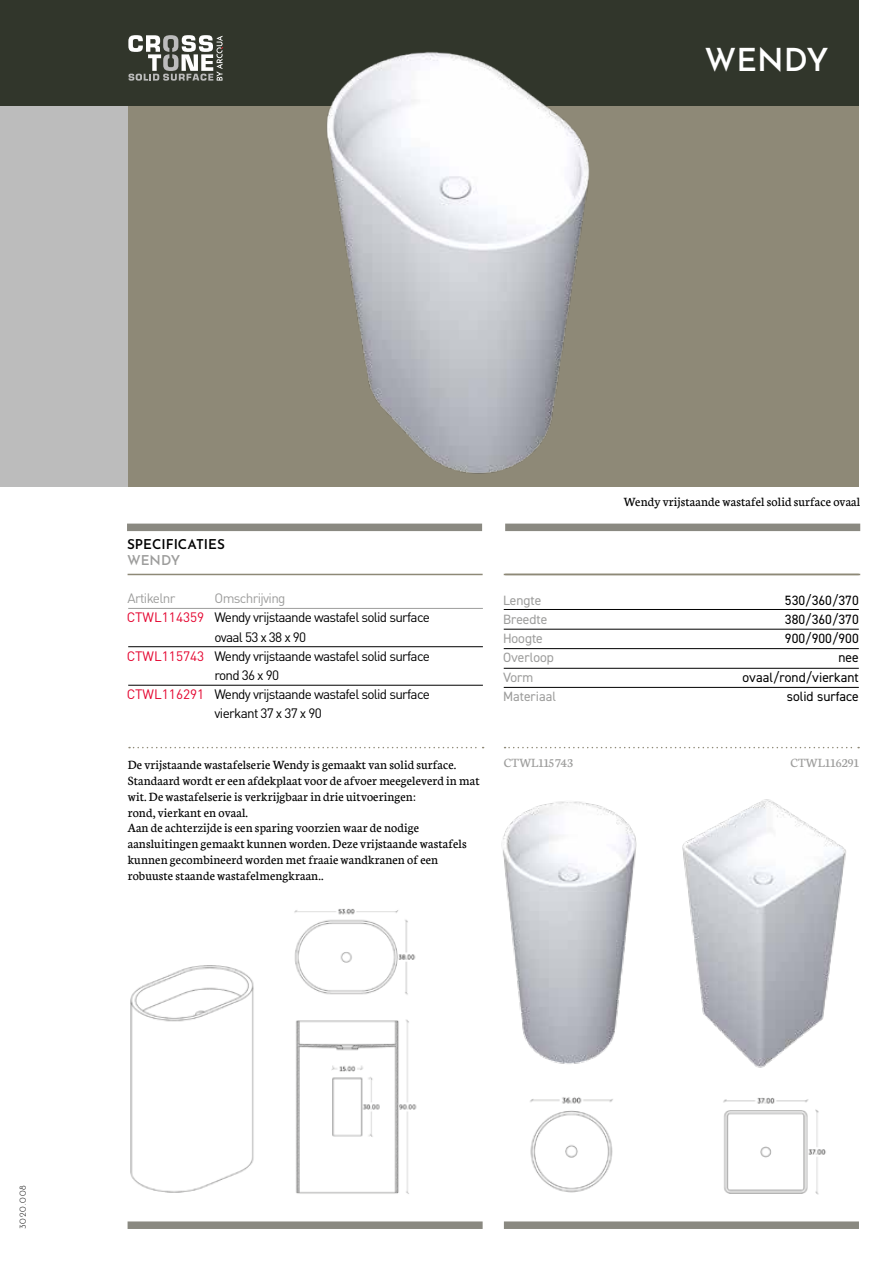
<style>
.page{position:relative;width:893px;height:1263px;background:#fff}
.page>*{position:absolute;margin:0;border:0;box-sizing:border-box;transform-origin:0 0}
.t1{font:600 31.5px "Josefin Sans";color:#fff}
.t2{font:13.5px/15.8px "Neuton";letter-spacing:.01em;color:#000}
.t3{font:13.5px/19.2px "DIN";letter-spacing:-.05em;color:#000}
.t4{font:13.5px/19.2px "DIN2014";color:#000;text-align:right}
.t5{font:13.5px/19.2px "DIN2014";color:#9d9d9c}
.t6{font:13.5px "DIN";color:#e4032e}
.t7{font:13.5px "DIN";letter-spacing:-.05em;color:#9d9d9c}
.t8{font:13.5px "Neuton";letter-spacing:.01em;color:#9d9d9c}
.t9{font:600 13.5px "Josefin Sans";color:#000}
.t10{font:600 13.5px "Josefin Sans";color:#9d9d9c}
.t11{font:300 9px "Josefin Sans";letter-spacing:.1em;color:#000}
</style>
<div class="page">
<div style="left:0;top:0;width:859px;height:106px;background:#31362b"></div>
<div style="left:128px;top:106px;width:731px;height:381px;background:#8e8977"></div>
<hr style="left:128px;top:574px;width:355px;height:1px;background:#8e8977">
<svg style="left:129px;top:747px;width:355px;height:1px"></svg>
<hr style="left:505px;top:574px;width:355px;height:1px;background:#8e8977">
<hr style="left:128px;top:608px;width:355px;height:1px;background:#9d9d9c">
<img style="left:127px;top:909px;width:290px;height:320px">
<hr style="left:128px;top:646px;width:355px;height:1px;background:#000">
<hr style="left:504px;top:574px;width:355px;height:1px;background:#8e8977">
<hr style="left:504px;top:629px;width:355px;height:1px;background:#000">
<hr style="left:504px;top:609px;width:355px;height:1px;background:#000">
<hr style="left:504px;top:648px;width:355px;height:1px;background:#000">
<hr style="left:504px;top:668px;width:355px;height:1px;background:#000">
<hr style="left:504px;top:687px;width:355px;height:1px;background:#000">
<div style="left:0;top:106px;width:128px;height:381px;background:#bcbcbc"></div>
<svg style="left:128px;top:35px;width:95px;height:46px"></svg>
<div style="left:127px;top:524px;width:355px;height:7px;background:#8a8981"></div>
<div style="left:128px;top:1221px;width:355px;height:8px;background:#8a8981"></div>
<div style="left:504px;top:1221px;width:355px;height:8px;background:#8a8981"></div>
<div style="left:505px;top:524px;width:355px;height:7px;background:#8a8981"></div>
<img style="left:501px;top:801px;width:136px;height:263px">
<img style="left:682px;top:799px;width:164px;height:269px">
<svg style="left:504px;top:747px;width:355px;height:1px"></svg>
<hr style="left:128px;top:685px;width:355px;height:1px;background:#000">
<img style="left:327px;top:52px;width:263px;height:422px">
<img style="left:530px;top:1097px;width:83px;height:96px">
<img style="left:723px;top:1097px;width:103px;height:98px">
<h1 class="t1" style="left:704px;top:33px;width:126px">WENDY</h1>
<p class="t9" style="left:127px;top:532px;width:99px">SPECIFICATIES</p>
<p class="t10" style="left:127px;top:549px;width:55px">WENDY</p>
<p class="t7" style="left:128px;top:590px;width:49px">Artikelnr</p>
<p class="t7" style="left:215px;top:590px;width:72px">Omschrijving</p>
<p class="t3" style="left:215px;top:608px;width:217px">Wendy vrijstaande wastafel solid surface ovaal 53 x 38 x 90<br>Wendy vrijstaande wastafel solid surface rond 36 x 90<br>Wendy vrijstaande wastafel solid surface vierkant 37 x 37 x 90</p>
<p class="t6" style="left:127px;top:609px;width:79px">CTWL114359</p>
<p class="t6" style="left:127px;top:647px;width:79px">CTWL115743</p>
<p class="t6" style="left:127px;top:686px;width:79px">CTWL116291</p>
<p class="t2" style="left:128px;top:757px;width:353px">De vrijstaande wastafelserie Wendy is gemaakt van solid surface.<br>Standaard wordt er een afdekplaat voor de afvoer meegeleverd in mat wit. De wastafelserie is verkrijgbaar in drie uitvoeringen:<br>rond, vierkant en ovaal.<br>Aan de achterzijde is een sparing voorzien waar de nodige aansluitingen gemaakt kunnen worden. Deze vrijstaande wastafels kunnen gecombineerd worden met fraaie wandkranen of een robuuste staande wastafelmengkraan..</p>
<p class="t2" style="left:624px;top:493px;width:238px">Wendy vrijstaande wastafel solid surface ovaal</p>
<p class="t5" style="left:503px;top:590px;width:55px">Lengte<br>Breedte<br>Hoogte<br>Overloop<br>Vorm<br>Materiaal</p>
<p class="t4" style="left:743px;top:590px;width:118px">530/360/370<br>380/360/370<br>900/900/900<br>nee ovaal/rond/vierkant solid surface</p>
<p class="t8" style="left:504px;top:754px;width:71px">CTWL115743</p>
<p class="t8" style="left:790px;top:754px;width:70px">CTWL116291</p>
<p class="t11" style="left:16px;top:1229px;width:45px;rotate:-90deg">3020.008</p>
</div>
